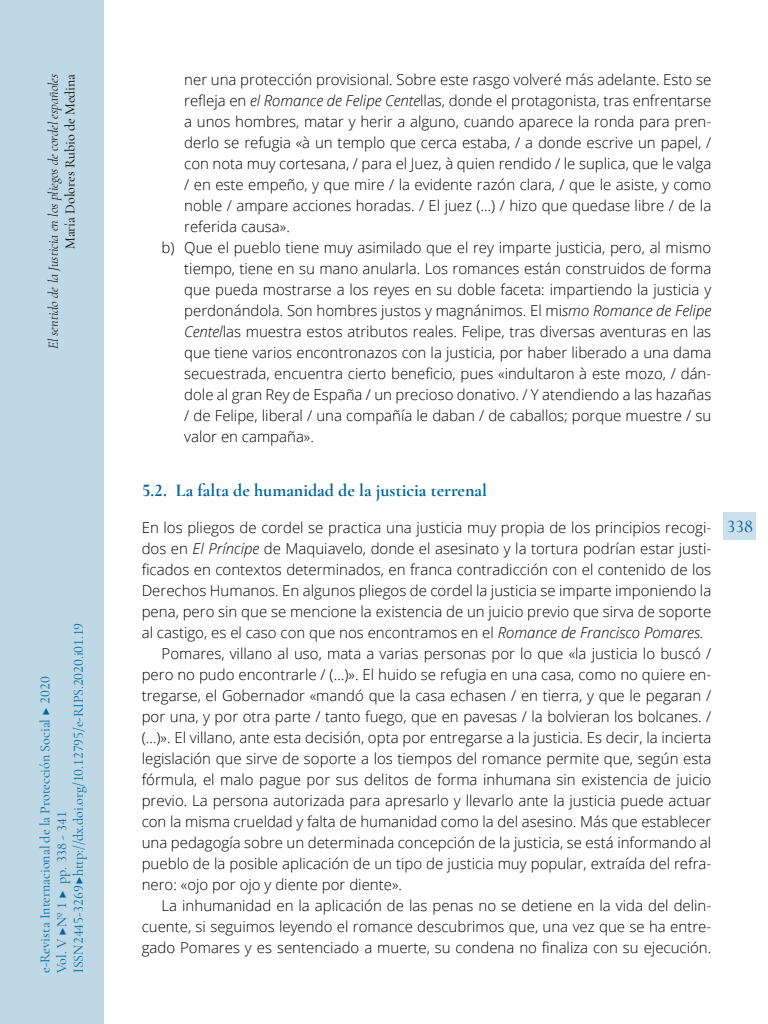
<style>
.page{position:relative;width:768px;height:1024px;background:#fff}
.page>*{position:absolute;margin:0;border:0;box-sizing:border-box;transform-origin:0 0}
.t1{font:700 18px "Cormorant Garamond";color:#006599}
.t2{font:500 18px "Cormorant Garamond";color:#006599}
.t3{font:300 15px "Open Sans";color:#000}
.t4{font:14px/16.8px "Cormorant Garamond";color:#006599}
.t5{font:italic 300 14px "Cormorant Garamond";color:#000}
.t6{font:14px "Cormorant Garamond";color:#000}
.s1{font-style:italic}
</style>
<div class="page">
<div style="left:0;top:0;width:103px;height:1024px;background:#bfd8e6"></div>
<div style="left:724px;top:512px;width:32px;height:28px;background:#cce0eb"></div>
<p class="t5" style="left:45px;top:349px;width:277px;rotate:-90deg">El sentido de la Justicia en los pliegos de cordel españoles</p>
<p class="t6" style="left:62px;top:249px;width:177px;rotate:-90deg">María Dolores Rubio de Medina</p>
<p class="t4" style="left:36px;top:973px;width:352px;rotate:-90deg">e-Revista Internacional de la Protección Social ▶ 2020<br>Vol. V ▶Nº 1 ▶ pp. 338 - 341<br>ISSN 2445-3269 ▶ http://dx.doi.org/10.12795/e-RIPS.2020.i01.19</p>
<p class="t3" style="left:184px;top:69px;width:529px">ner una protección provisional. Sobre este rasgo volveré más adelante. Esto se</p>
<p class="t3" style="left:184px;top:90px;width:529px">refleja en <span class="s1">el Romance de Felipe Cente</span>llas, donde el protagonista, tras enfrentarse</p>
<p class="t3" style="left:184px;top:111px;width:529px">a unos hombres, matar y herir a alguno, cuando aparece la ronda para pren-</p>
<p class="t3" style="left:184px;top:132px;width:529px">derlo se refugia «à un templo que cerca estaba, / a donde escrive un papel, /</p>
<p class="t3" style="left:184px;top:153px;width:529px">con nota muy cortesana, / para el Juez, à quien rendido / le suplica, que le valga</p>
<p class="t3" style="left:184px;top:174px;width:529px">/ en este empeño, y que mire / la evidente razón clara, / que le asiste, y como</p>
<p class="t3" style="left:184px;top:195px;width:529px">noble / ampare acciones horadas. / El juez (…) / hizo que quedase libre / de la</p>
<p class="t3" style="left:184px;top:216px;width:107px">referida causa».</p>
<p class="t3" style="left:162px;top:237px;width:551px">b) Que el pueblo tiene muy asimilado que el rey imparte justicia, pero, al mismo</p>
<p class="t3" style="left:184px;top:258px;width:529px">tiempo, tiene en su mano anularla. Los romances están construidos de forma</p>
<p class="t3" style="left:184px;top:279px;width:529px">que pueda mostrarse a los reyes en su doble faceta: impartiendo la justicia y</p>
<p class="t3" style="left:184px;top:300px;width:529px">perdonándola. Son hombres justos y magnánimos. El mi<span class="s1">smo Romance de Felipe</span></p>
<p class="t3" style="left:184px;top:321px;width:529px"><span class="s1">Centel</span>las muestra estos atributos reales. Felipe, tras diversas aventuras en las</p>
<p class="t3" style="left:184px;top:342px;width:529px">que tiene varios encontronazos con la justicia, por haber liberado a una dama</p>
<p class="t3" style="left:184px;top:363px;width:529px">secuestrada, encuentra cierto beneficio, pues «indultaron à este mozo, / dán-</p>
<p class="t3" style="left:184px;top:384px;width:529px">dole al gran Rey de España / un precioso donativo. / Y atendiendo a las hazañas</p>
<p class="t3" style="left:184px;top:405px;width:529px">/ de Felipe, liberal / una compañía le daban / de caballos; porque muestre / su</p>
<p class="t3" style="left:184px;top:426px;width:131px">valor en campaña».</p>
<p class="t1" style="left:142px;top:479px;width:347px">5.2. La falta de humanidad de la justicia terrenal</p>
<p class="t3" style="left:142px;top:517px;width:571px">En los pliegos de cordel se practica una justicia muy propia de los principios recogi-</p>
<p class="t3" style="left:142px;top:538px;width:571px">dos en <span class="s1">El Príncipe</span> de Maquiavelo, donde el asesinato y la tortura podrían estar justi-</p>
<p class="t3" style="left:142px;top:559px;width:571px">ficados en contextos determinados, en franca contradicción con el contenido de los</p>
<p class="t3" style="left:142px;top:580px;width:571px">Derechos Humanos. En algunos pliegos de cordel la justicia se imparte imponiendo la</p>
<p class="t3" style="left:142px;top:601px;width:571px">pena, pero sin que se mencione la existencia de un juicio previo que sirva de soporte</p>
<p class="t3" style="left:142px;top:622px;width:563px">al castigo, es el caso con que nos encontramos en el <span class="s1">Romance de Francisco Pomares.</span></p>
<p class="t3" style="left:162px;top:643px;width:551px">Pomares, villano al uso, mata a varias personas por lo que «la justicia lo buscó /</p>
<p class="t3" style="left:142px;top:664px;width:571px">pero no pudo encontrarle / (…)». El huido se refugia en una casa, como no quiere en-</p>
<p class="t3" style="left:142px;top:685px;width:571px">tregarse, el Gobernador «mandó que la casa echasen / en tierra, y que le pegaran /</p>
<p class="t3" style="left:142px;top:706px;width:571px">por una, y por otra parte / tanto fuego, que en pavesas / la bolvieran los bolcanes. /</p>
<p class="t3" style="left:142px;top:727px;width:571px">(…)». El villano, ante esta decisión, opta por entregarse a la justicia. Es decir, la incierta</p>
<p class="t3" style="left:142px;top:748px;width:571px">legislación que sirve de soporte a los tiempos del romance permite que, según esta</p>
<p class="t3" style="left:142px;top:769px;width:571px">fórmula, el malo pague por sus delitos de forma inhumana sin existencia de juicio</p>
<p class="t3" style="left:142px;top:790px;width:571px">previo. La persona autorizada para apresarlo y llevarlo ante la justicia puede actuar</p>
<p class="t3" style="left:142px;top:811px;width:571px">con la misma crueldad y falta de humanidad como la del asesino. Más que establecer</p>
<p class="t3" style="left:142px;top:832px;width:571px">una pedagogía sobre un determinada concepción de la justicia, se está informando al</p>
<p class="t3" style="left:142px;top:853px;width:571px">pueblo de la posible aplicación de un tipo de justicia muy popular, extraída del refra-</p>
<p class="t3" style="left:142px;top:874px;width:262px">nero: «ojo por ojo y diente por diente».</p>
<p class="t3" style="left:162px;top:895px;width:551px">La inhumanidad en la aplicación de las penas no se detiene en la vida del delin-</p>
<p class="t3" style="left:142px;top:916px;width:571px">cuente, si seguimos leyendo el romance descubrimos que, una vez que se ha entre-</p>
<p class="t3" style="left:142px;top:937px;width:571px">gado Pomares y es sentenciado a muerte, su condena no finaliza con su ejecución.</p>
<p class="t2" style="left:726px;top:515px;width:28px">338</p>
</div>
